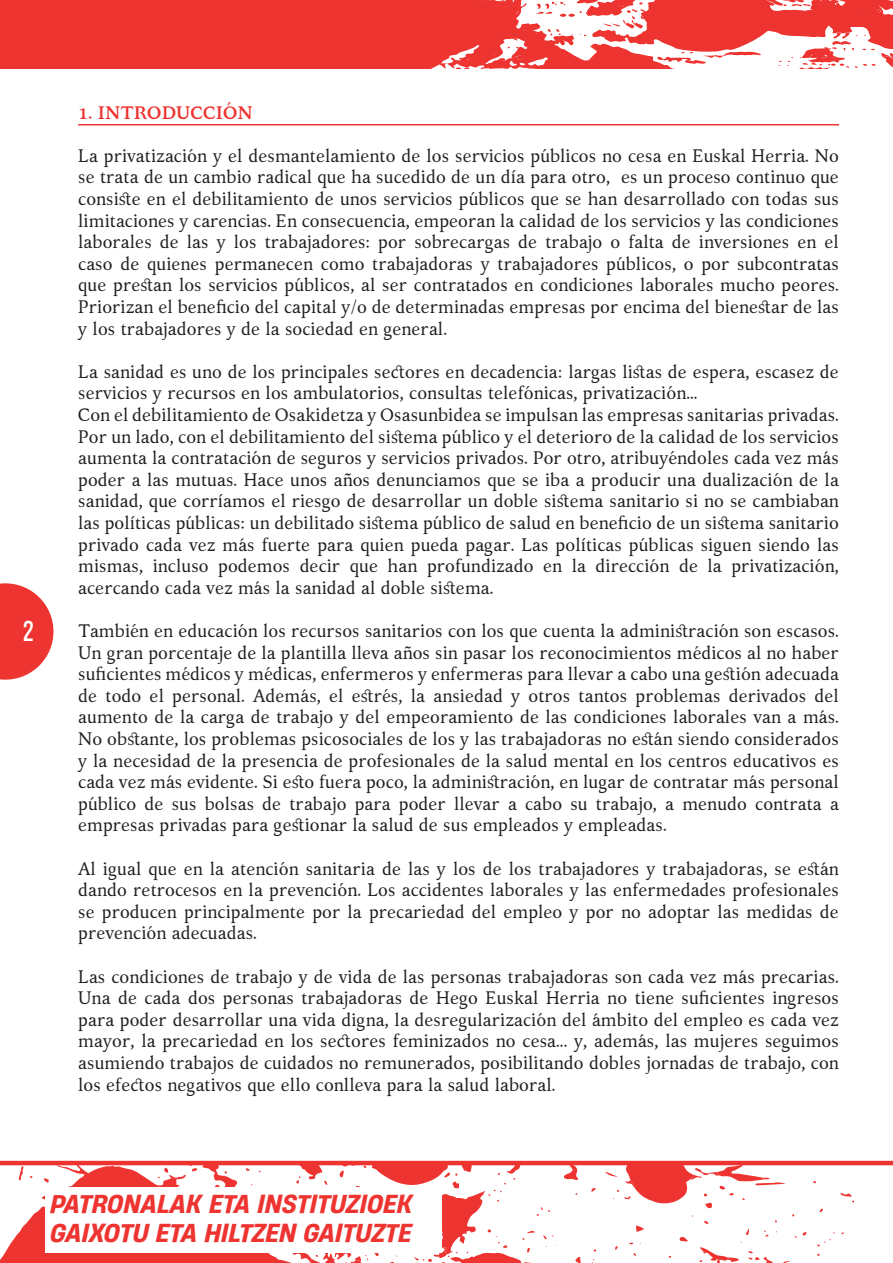
<style>
.page{position:relative;width:893px;height:1263px;background:#fff}
.page>*{position:absolute;margin:0;border:0;box-sizing:border-box;transform-origin:0 0}
.t1{font:27px "Heading Pro";color:#fff}
.t2{font:italic 500 24.45px/29.4px "Heading Now Trial 65";color:#ee3430}
.t3{font:18px/21.6px "Kelvinch";color:#231f20;text-align:justify}
.t4{font:700 18px "Kelvinch";color:#ee3430}
</style>
<div class="page">
<svg style="left:0;top:1165px;width:275px;height:98px;fill:#ee3430"></svg>
<svg style="left:19px;top:1166px;width:5px;height:14px"></svg>
<svg style="left:246px;top:1168px;width:4px;height:3px"></svg>
<svg style="left:41px;top:1192px;width:4px;height:7px"></svg>
<svg style="left:30px;top:1165px;width:59px;height:17px"></svg>
<svg style="left:840px;top:1193px;width:14px;height:9px"></svg>
<svg style="left:158px;top:1165px;width:45px;height:14px"></svg>
<svg style="left:817px;top:1239px;width:14px;height:7px"></svg>
<svg style="left:246px;top:1184px;width:21px;height:3px"></svg>
<svg style="left:275px;top:1165px;width:522px;height:98px"></svg>
<div style="left:45px;top:1187px;width:397px;height:65px;background:#fff"></div>
<hr style="left:0;top:1161px;width:893px;height:4px;background:#ee3430">
<svg style="left:0;top:583px;width:53px;height:97px"></svg>
<div style="left:0;top:0;width:439px;height:68px;background:#ee3430"></div>
<svg style="left:439px;top:0;width:454px;height:68px"></svg>
<hr style="left:78px;top:124px;width:761px;height:1px;background:#ee3430">
<h1 class="t1" style="left:23px;top:615px;width:13px">2</h1>
<p class="t4" style="left:78px;top:99px;width:176px">1. INTRODUCCIÓN</p>
<p class="t3" style="left:78px;top:145px;width:762px">La privatización y el desmantelamiento de los servicios públicos no cesa en Euskal Herria. No se trata de un cambio radical que ha sucedido de un día para otro, es un proceso continuo que consiste en el debilitamiento de unos servicios públicos que se han desarrollado con todas sus limitaciones y carencias. En consecuencia, empeoran la calidad de los servicios y las condiciones laborales de las y los trabajadores: por sobrecargas de trabajo o falta de inversiones en el caso de quienes permanecen como trabajadoras y trabajadores públicos, o por subcontratas que prestan los servicios públicos, al ser contratados en condiciones laborales mucho peores.<br>Priorizan el beneficio del capital y/o de determinadas empresas por encima del bienestar de las y los trabajadores y de la sociedad en general.</p>
<p class="t3" style="left:78px;top:361px;width:762px">La sanidad es uno de los principales sectores en decadencia: largas listas de espera, escasez de servicios y recursos en los ambulatorios, consultas telefónicas, privatización...</p>
<p class="t3" style="left:78px;top:404px;width:762px">Con el debilitamiento de Osakidetza y Osasunbidea se impulsan las empresas sanitarias privadas.<br>Por un lado, con el debilitamiento del sistema público y el deterioro de la calidad de los servicios aumenta la contratación de seguros y servicios privados. Por otro, atribuyéndoles cada vez más poder a las mutuas. Hace unos años denunciamos que se iba a producir una dualización de la sanidad, que corríamos el riesgo de desarrollar un doble sistema sanitario si no se cambiaban las políticas públicas: un debilitado sistema público de salud en beneficio de un sistema sanitario privado cada vez más fuerte para quien pueda pagar. Las políticas públicas siguen siendo las mismas, incluso podemos decir que han profundizado en la dirección de la privatización, acercando cada vez más la sanidad al doble sistema.</p>
<p class="t3" style="left:78px;top:620px;width:762px">También en educación los recursos sanitarios con los que cuenta la administración son escasos.<br>Un gran porcentaje de la plantilla lleva años sin pasar los reconocimientos médicos al no haber suficientes médicos y médicas, enfermeros y enfermeras para llevar a cabo una gestión adecuada de todo el personal. Además, el estrés, la ansiedad y otros tantos problemas derivados del aumento de la carga de trabajo y del empeoramiento de las condiciones laborales van a más.<br>No obstante, los problemas psicosociales de los y las trabajadoras no están siendo considerados y la necesidad de la presencia de profesionales de la salud mental en los centros educativos es cada vez más evidente. Si esto fuera poco, la administración, en lugar de contratar más personal público de sus bolsas de trabajo para poder llevar a cabo su trabajo, a menudo contrata a empresas privadas para gestionar la salud de sus empleados y empleadas.</p>
<p class="t3" style="left:78px;top:857px;width:762px">Al igual que en la atención sanitaria de las y los de los trabajadores y trabajadoras, se están dando retrocesos en la prevención. Los accidentes laborales y las enfermedades profesionales se producen principalmente por la precariedad del empleo y por no adoptar las medidas de prevención adecuadas.</p>
<p class="t3" style="left:78px;top:965px;width:762px">Las condiciones de trabajo y de vida de las personas trabajadoras son cada vez más precarias.<br>Una de cada dos personas trabajadoras de Hego Euskal Herria no tiene suficientes ingresos para poder desarrollar una vida digna, la desregularización del ámbito del empleo es cada vez mayor, la precariedad en los sectores feminizados no cesa... y, además, las mujeres seguimos asumiendo trabajos de cuidados no remunerados, posibilitando dobles jornadas de trabajo, con los efectos negativos que ello conlleva para la salud laboral.</p>
<h2 class="t2" style="left:50px;top:1188px;width:364px">PATRONALAK ETA INSTITUZIOEK<br>GAIXOTU ETA HILTZEN GAITUZTE</h2>
</div>
